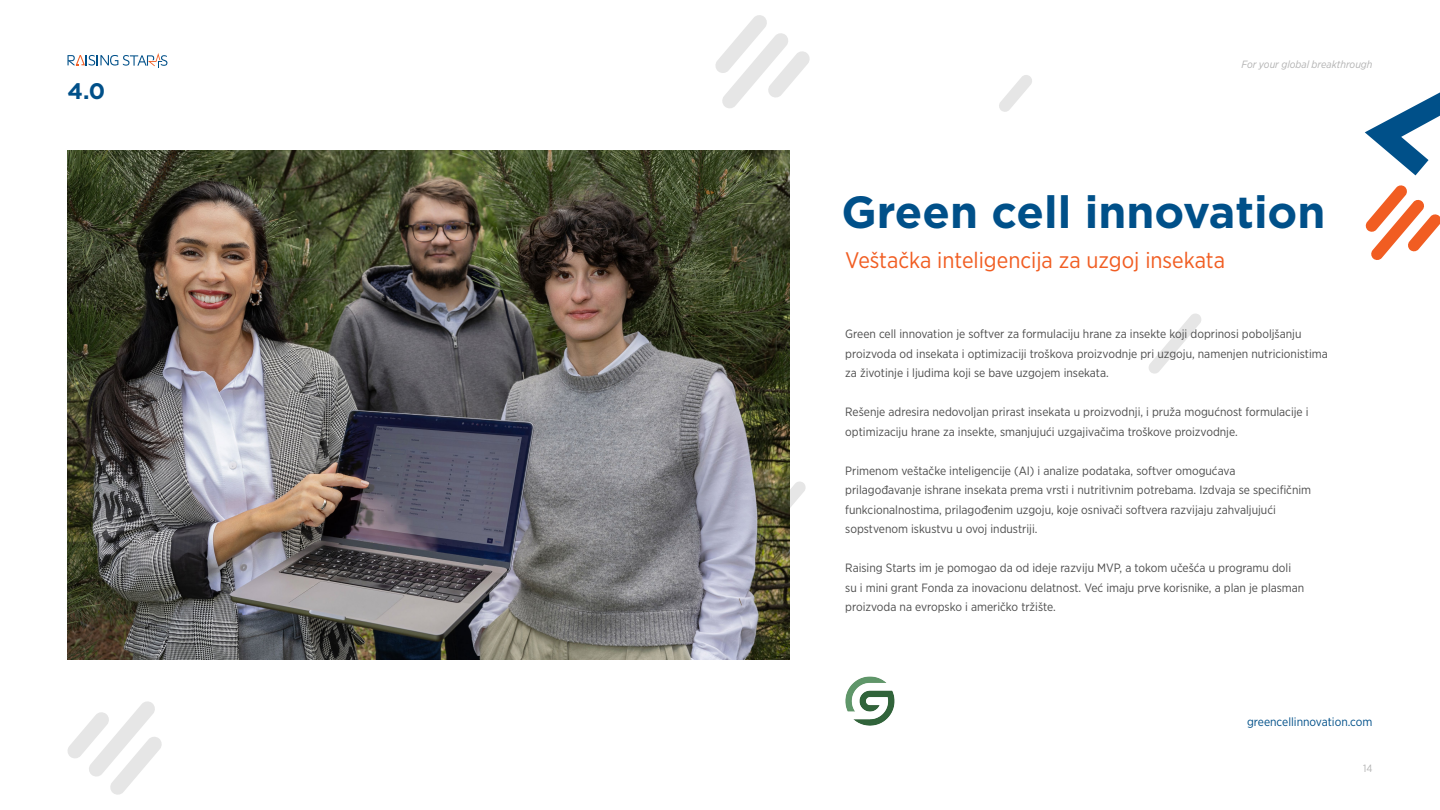
<style>
.page{position:relative;width:1440px;height:810px;background:#fff}
.page>*{position:absolute;margin:0;border:0;box-sizing:border-box;transform-origin:0 0}
.t1{font:700 45px "Gotham";color:#005089}
.t2{font:22.5px "Gotham Narrow";color:#f15d22}
.t3{font:700 22.5px "Gotham";color:#005089}
.t4{font:12px/19.5px "Gotham Narrow";color:#4d4d4d}
.t5{font:12px "Gotham Narrow";color:#005089}
.t6{font:italic 10.5px "Gotham Narrow";color:#b3b3b3}
.t7{font:10.5px "Gotham Narrow";color:#b3b3b3}
</style>
<div class="page">
<svg style="left:715px;top:15px;width:95px;height:93px"></svg>
<svg style="left:67px;top:701px;width:95px;height:94px"></svg>
<svg style="left:1149px;top:313px;width:52px;height:61px"></svg>
<svg style="left:999px;top:75px;width:33px;height:37px"></svg>
<svg style="left:789px;top:481px;width:17px;height:38px"></svg>
<svg style="left:68px;top:53px;width:99px;height:15px"></svg>
<img style="left:68px;top:151px;width:721px;height:508px">
<svg style="left:1365px;top:92px;width:75px;height:83px"></svg>
<svg style="left:1365px;top:185px;width:75px;height:75px"></svg>
<img style="left:845px;top:676px;width:50px;height:50px">
<h2 class="t3" style="left:68px;top:76px;width:39px">4.0</h2>
<p class="t6" style="left:1241px;top:57px;width:133px">For your global breakthrough</p>
<h1 class="t1" style="left:842px;top:182px;width:486px">Green cell innovation</h1>
<h2 class="t2" style="left:845px;top:247px;width:381px">Veštačka inteligencija za uzgoj insekata</h2>
<p class="t4" style="left:845px;top:324px;width:484px">Green cell innovation je softver za formulaciju hrane za insekte koji doprinosi poboljšanju proizvoda od insekata i optimizaciji troškova proizvodnje pri uzgoju, namenjen nutricionistima za životinje i ljudima koji se bave uzgojem insekata.</p>
<p class="t4" style="left:845px;top:402px;width:465px">Rešenje adresira nedovoljan prirast insekata u proizvodnji, i pruža mogućnost formulacije i optimizaciju hrane za insekte, smanjujući uzgajivačima troškove proizvodnje.</p>
<p class="t4" style="left:845px;top:460px;width:468px">Primenom veštačke inteligencije (AI) i analize podataka, softver omogućava prilagođavanje ishrane insekata prema vrsti i nutritivnim potrebama. Izdvaja se specifičnim funkcionalnostima, prilagođenim uzgoju, koje osnivači softvera razvijaju zahvaljujući sopstvenom iskustvu u ovoj industriji.</p>
<p class="t4" style="left:845px;top:558px;width:461px">Raising Starts im je pomogao da od ideje razviju MVP, a tokom učešća u programu doli su i mini grant Fonda za inovacionu delatnost. Već imaju prve korisnike, a plan je plasman proizvoda na evropsko i američko tržište.</p>
<p class="t5" style="left:1247px;top:714px;width:127px">greencellinnovation.com</p>
<p class="t7" style="left:1363px;top:762px;width:11px">14</p>
</div>
